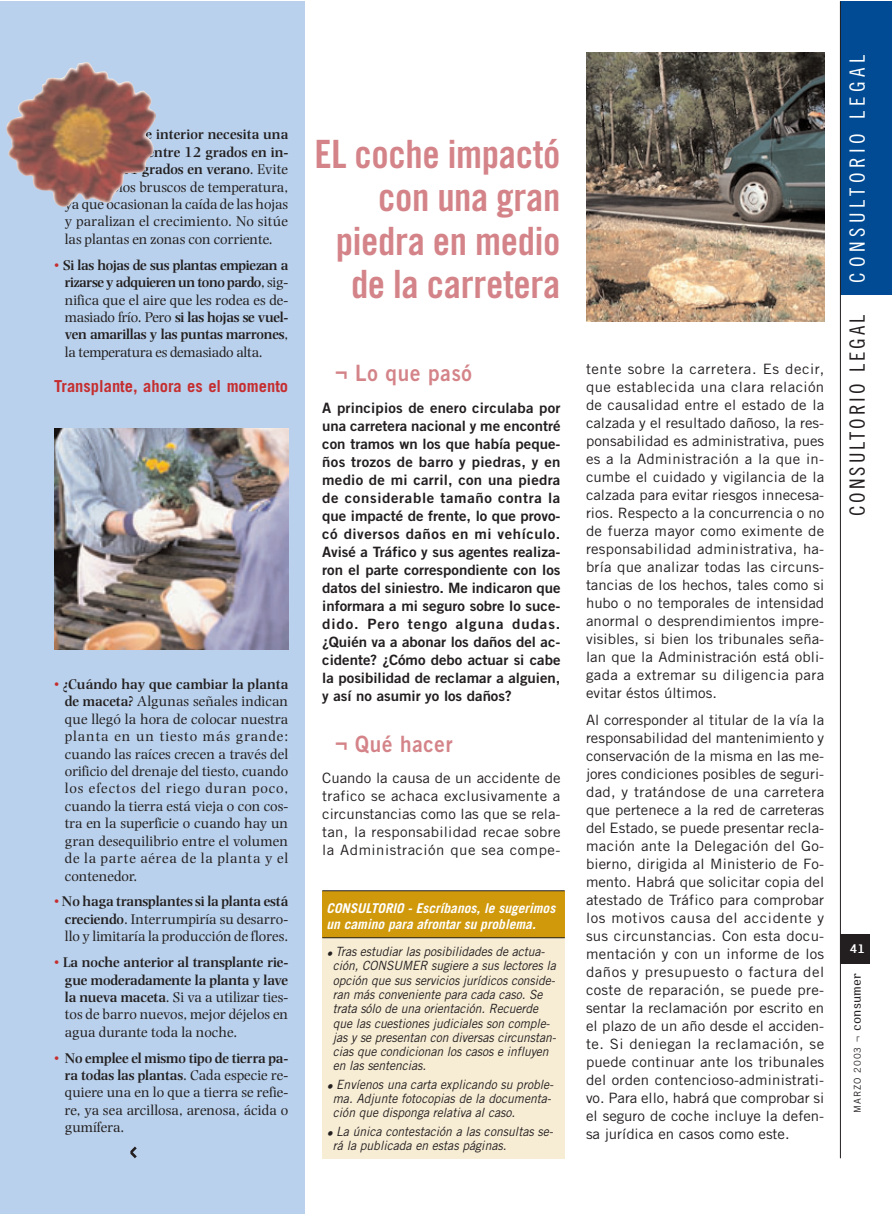
<style>
.page{position:relative;width:893px;height:1216px;background:#fff}
.page>*{position:absolute;margin:0;border:0;box-sizing:border-box;transform-origin:0 0}
.t1{font:39px/43.5px "Trade Gothic Bold Cond Twenty";letter-spacing:-.01em;color:#d48489;text-align:right}
.t2{font:22.5px "Trade Gothic Bold Two";letter-spacing:.035em;color:#d48489;scale:.92 1}
.t3{font:21px "Trade Gothic Cond Eighteen";letter-spacing:.14em;color:#231f20}
.t4{font:21px "Trade Gothic Cond Eighteen";letter-spacing:.22em;color:#fff}
.t5{font:700 16.5px "Trade Gothic";color:#c52e30}
.t6{font:14.7px/17.4px "Photina";color:#231f20;text-align:justify}
.t7{font:600 14.7px/17.4px "Photina";letter-spacing:-.01em;color:#231f20;text-align:justify}
.t8{font:14.25px/18px "Trade Gothic";letter-spacing:.015em;color:#231f20;text-align:justify;scale:1.05 1}
.t9{font:14.25px/18px "Trade Gothic Bold Two";color:#231f20;text-align:justify;scale:1.05 1}
.t10{font:700 14.25px "Hydrous";color:#fff}
.t11{font:italic 700 13.5px/16.5px "Trade Gothic";color:#fff}
.t12{font:italic 12.75px/14.2px "Trade Gothic";letter-spacing:-.005em;color:#231f20;scale:.95 1}
.t13{font:9.45px "Trade Gothic";letter-spacing:.09em;color:#231f20}
.s1{color:#c52e30}
.s2{font-weight:600}
.s3{font-weight:400;color:#c52e30}
.s4{font-weight:400}
.s5{font-size:9.75px}
.s6{font-family:"Hydrous";font-size:15.3px}
</style>
<div class="page">
<div style="left:840px;top:933px;width:30px;height:30px;background:#231f20"></div>
<div style="left:840px;top:1px;width:52px;height:294px;background:#014b94"></div>
<hr style="left:840px;top:1px;width:1px;height:1157px;background:#231f20">
<div style="left:1px;top:1px;width:304px;height:1212px;background:#b9d1ec"></div>
<img style="left:54px;top:428px;width:234px;height:221px">
<img style="left:6px;top:62px;width:150px;height:145px">
<svg style="left:130px;top:1146px;width:7px;height:12px"></svg>
<div style="left:322px;top:891px;width:242px;height:267px;background:#f7ecd4"></div>
<div style="left:322px;top:891px;width:242px;height:46px;background:#d0990c"></div>
<hr style="left:322px;top:937px;width:242px;height:1px;background:#231f20">
<hr style="left:322px;top:890px;width:242px;height:1px;background:#231f20">
<img style="left:586px;top:52px;width:238px;height:269px">
<p class="t6" style="left:65px;top:127px;width:225px;text-indent:-11px"><span class="s1">•</span> <span class="s2">Una planta de interior necesita una temperatura entre 12 grados en in&shy;vierno y 24 grados en verano</span>. Evite los cambios bruscos de temperatura, ya que ocasionan la caída de las hojas y paralizan el crecimiento. No sitúe las plantas en zonas con corriente.</p>
<p class="t7" style="left:65px;top:257px;width:225px;text-indent:-11px"><span class="s3">•</span> Si las hojas de sus plantas empiezan a rizarse y adquieren un tono pardo<span class="s4">, sig&shy;nifica que el aire que les rodea es de&shy;masiado frío. Pero</span> si las hojas se vuel&shy;ven amarillas y las puntas marrones<span class="s4">, la temperatura es demasiado alta.</span></p>
<p class="t5" style="left:54px;top:380px;width:235px">Transplante, ahora es el momento</p>
<p class="t6" style="left:65px;top:676px;width:225px;text-indent:-11px"><span class="s1">•</span> <span class="s2">¿Cuándo hay que cambiar la planta de maceta?</span> Algunas señales indican que llegó la hora de colocar nuestra planta en un tiesto más grande: cuando las raíces crecen a través del orificio del drenaje del tiesto, cuando los efectos del riego duran poco, cuando la tierra está vieja o con cos&shy;tra en la superficie o cuando hay un gran desequilibrio entre el volumen de la parte aérea de la planta y el contenedor.</p>
<p class="t6" style="left:65px;top:894px;width:225px;text-indent:-11px"><span class="s1">•</span> <span class="s2">No haga transplantes si la planta está creciendo</span>. Interrumpiría su desarro&shy;llo y limitaría la producción de flores.</p>
<p class="t7" style="left:65px;top:954px;width:225px;text-indent:-11px"><span class="s3">•</span> La noche anterior al transplante rie&shy;gue moderadamente la planta y lave la nueva maceta<span class="s4">. Si va a utilizar ties&shy;tos de barro nuevos, mejor déjelos en agua durante toda la noche.</span></p>
<p class="t6" style="left:65px;top:1050px;width:225px;text-indent:-11px"><span class="s1">•</span> <span class="s2">No emplee el mismo tipo de tierra pa&shy;ra todas las plantas</span>. Cada especie re&shy;quiere una en lo que a tierra se refie&shy;re, ya sea arcillosa, arenosa, ácida o gumífera.</p>
<h1 class="t1" style="left:314px;top:135px;width:247px">EL coche impactó con una gran piedra en medio de la carretera</h1>
<h2 class="t2" style="left:335px;top:365px;width:150px">¬ Lo que pasó</h2>
<p class="t9" style="left:322px;top:400px;width:228px">A principios de enero circulaba por una carretera nacional y me encontré con tramos wn los que había peque&shy;ños trozos de barro y piedras, y en medio de mi carril, con una piedra de considerable tamaño contra la que impacté de frente, lo que provo&shy;có diversos daños en mi vehículo.<br>Avisé a Tráfico y sus agentes realiza&shy;ron el parte correspondiente con los datos del siniestro. Me indicaron que informara a mi seguro sobre lo suce&shy;dido. Pero tengo alguna dudas. ¿Quién va a abonar los daños del ac&shy;cidente? ¿Cómo debo actuar si cabe la posibilidad de reclamar a alguien, y así no asumir yo los daños?</p>
<h2 class="t2" style="left:335px;top:735px;width:129px">¬ Qué hacer</h2>
<p class="t8" style="left:322px;top:770px;width:228px">Cuando la causa de un accidente de trafico se achaca exclusivamente a circunstancias como las que se rela&shy;tan, la responsabilidad recae sobre la Administración que sea compe-</p>
<p class="t11" style="left:326px;top:901px;width:230px">CONSULTORIO - Escríbanos, le sugerimos un camino para afrontar su problema.</p>
<p class="t12" style="left:333px;top:945px;width:236px;text-indent:-6px"><sub>•</sub> Tras estudiar las posibilidades de actua&shy;ción, CONSUMER sugiere a sus lectores la opción que sus servicios jurídicos conside&shy;ran más conveniente para cada caso. Se trata sólo de una orientación. Recuerde que las cuestiones judiciales son comple&shy;jas y se presentan con diversas circunstan&shy;cias que condicionan los casos e influyen en las sentencias.</p>
<p class="t12" style="left:333px;top:1078px;width:234px;text-indent:-6px">• Envíenos una carta explicando su proble&shy;ma. Adjunte fotocopias de la documenta&shy;ción que disponga relativa al caso.</p>
<p class="t12" style="left:333px;top:1125px;width:233px;text-indent:-6px">• La única contestación a las consultas se&shy;rá la publicada en estas páginas.</p>
<p class="t8" style="left:586px;top:361px;width:228px">tente sobre la carretera. Es decir, que establecida una clara relación de causalidad entre el estado de la calzada y el resultado dañoso, la res&shy;ponsabilidad es administrativa, pues es a la Administración a la que in&shy;cumbe el cuidado y vigilancia de la calzada para evitar riesgos innecesa&shy;rios. Respecto a la concurrencia o no de fuerza mayor como eximente de responsabilidad administrativa, ha&shy;bría que analizar todas las circuns&shy;tancias de los hechos, tales como si hubo o no temporales de intensidad anormal o desprendimientos impre&shy;visibles, si bien los tribunales seña&shy;lan que la Administración está obli&shy;gada a extremar su diligencia para evitar éstos últimos.</p>
<p class="t8" style="left:586px;top:712px;width:228px">Al corresponder al titular de la vía la responsabilidad del mantenimiento y conservación de la misma en las me&shy;jores condiciones posibles de seguri&shy;dad, y tratándose de una carretera que pertenece a la red de carreteras del Estado, se puede presentar recla&shy;mación ante la Delegación del Go&shy;bierno, dirigida al Ministerio de Fo&shy;mento. Habrá que solicitar copia del atestado de Tráfico para comprobar los motivos causa del accidente y sus circunstancias. Con esta docu&shy;mentación y con un informe de los daños y presupuesto o factura del coste de reparación, se puede pre&shy;sentar la reclamación por escrito en el plazo de un año desde el acciden&shy;te. Si deniegan la reclamación, se puede continuar ante los tribunales del orden contencioso-administrati&shy;vo. Para ello, habrá que comprobar si el seguro de coche incluye la defen&shy;sa jurídica en casos como este.</p>
<h3 class="t4" style="left:849px;top:282px;width:229px;rotate:-90deg">CONSULTORIO LEGAL</h3>
<h3 class="t3" style="left:849px;top:516px;width:202px;rotate:-90deg">CONSULTORIO LEGAL</h3>
<p class="t10" style="left:849px;top:944px;width:17px">41</p>
<p class="t13" style="left:854px;top:1112px;width:141px;rotate:-90deg">MARZO 2003 <span class="s5">¬</span> <span class="s6">consumer</span></p>
</div>
